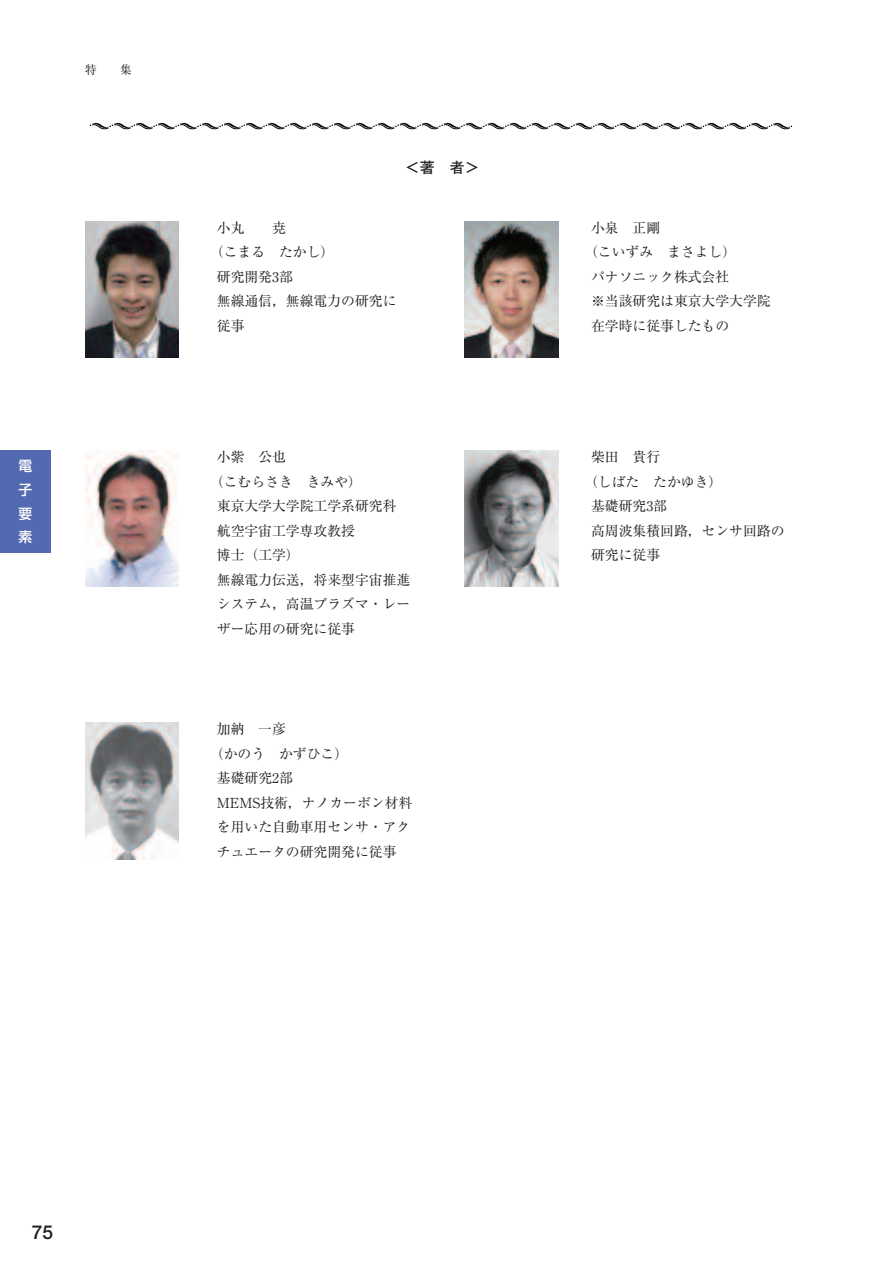
<style>
.page{position:relative;width:893px;height:1263px;background:#fff}
.page>*{position:absolute;margin:0;border:0;box-sizing:border-box;transform-origin:0 0}
.t1{font:700 19.2px "Futo Go B101";color:#231f20}
.t2{font:700 14.85px "Futo Go B101";color:#231f20}
.t3{font:13.8px "Ryumin";color:#231f20}
.t4{font:500 13.8px/23.7px "Shin Go";color:#fff;text-align:justify}
.t5{font:11.7px "Ryumin";color:#231f20}
</style>
<div class="page">
<div style="left:0;top:451px;width:51px;height:102px;background:#5369b1"></div>
<img style="left:85px;top:221px;width:94px;height:136px">
<svg style="left:90px;top:123px;width:702px;height:6px"></svg>
<img style="left:465px;top:221px;width:93px;height:136px">
<img style="left:85px;top:451px;width:94px;height:136px">
<img style="left:465px;top:451px;width:93px;height:136px">
<img style="left:85px;top:723px;width:94px;height:136px">
<p class="t5" style="left:85px;top:62px;width:13px">特</p>
<p class="t5" style="left:120px;top:62px;width:13px">集</p>
<p class="t4" style="left:19px;top:453px;width:15px">電子要素</p>
<p class="t2" style="left:405px;top:159px;width:76px">＜著 者＞</p>
<p class="t3" style="left:217px;top:219px;width:29px">小丸</p>
<p class="t3" style="left:272px;top:219px;width:15px">尭</p>
<p class="t3" style="left:210px;top:244px;width:126px">（こまる たかし）</p>
<p class="t3" style="left:217px;top:268px;width:78px">研究開発3部</p>
<p class="t3" style="left:217px;top:293px;width:181px">無線通信，無線電力の研究に</p>
<p class="t3" style="left:217px;top:317px;width:29px">従事</p>
<p class="t3" style="left:217px;top:449px;width:71px">小紫 公也</p>
<p class="t3" style="left:210px;top:473px;width:154px">（こむらさき きみや）</p>
<p class="t3" style="left:217px;top:498px;width:181px">東京大学大学院工学系研究科</p>
<p class="t3" style="left:217px;top:522px;width:140px">航空宇宙工学専攻教授</p>
<p class="t3" style="left:217px;top:547px;width:84px">博士（工学）</p>
<p class="t3" style="left:217px;top:571px;width:195px">無線電力伝送，将来型宇宙推進</p>
<p class="t3" style="left:217px;top:596px;width:195px">システム，高温プラズマ・レー</p>
<p class="t3" style="left:217px;top:620px;width:140px">ザー応用の研究に従事</p>
<p class="t3" style="left:217px;top:721px;width:71px">加納 一彦</p>
<p class="t3" style="left:210px;top:746px;width:140px">（かのう かずひこ）</p>
<p class="t3" style="left:217px;top:770px;width:78px">基礎研究2部</p>
<p class="t3" style="left:217px;top:794px;width:197px">MEMS技術，ナノカーボン材料</p>
<p class="t3" style="left:217px;top:819px;width:195px">を用いた自動車用センサ・アク</p>
<p class="t3" style="left:217px;top:843px;width:181px">チュエータの研究開発に従事</p>
<p class="t3" style="left:591px;top:219px;width:71px">小泉 正剛</p>
<p class="t3" style="left:584px;top:244px;width:154px">（こいずみ まさよし）</p>
<p class="t3" style="left:591px;top:268px;width:140px">パナソニック株式会社</p>
<p class="t3" style="left:591px;top:293px;width:181px">※当該研究は東京大学大学院</p>
<p class="t3" style="left:591px;top:317px;width:140px">在学時に従事したもの</p>
<p class="t3" style="left:591px;top:449px;width:71px">柴田 貴行</p>
<p class="t3" style="left:584px;top:473px;width:140px">（しばた たかゆき）</p>
<p class="t3" style="left:591px;top:498px;width:78px">基礎研究3部</p>
<p class="t3" style="left:591px;top:522px;width:195px">高周波集積回路，センサ回路の</p>
<p class="t3" style="left:591px;top:547px;width:71px">研究に従事</p>
<h1 class="t1" style="left:32px;top:1221px;width:23px">75</h1>
</div>
